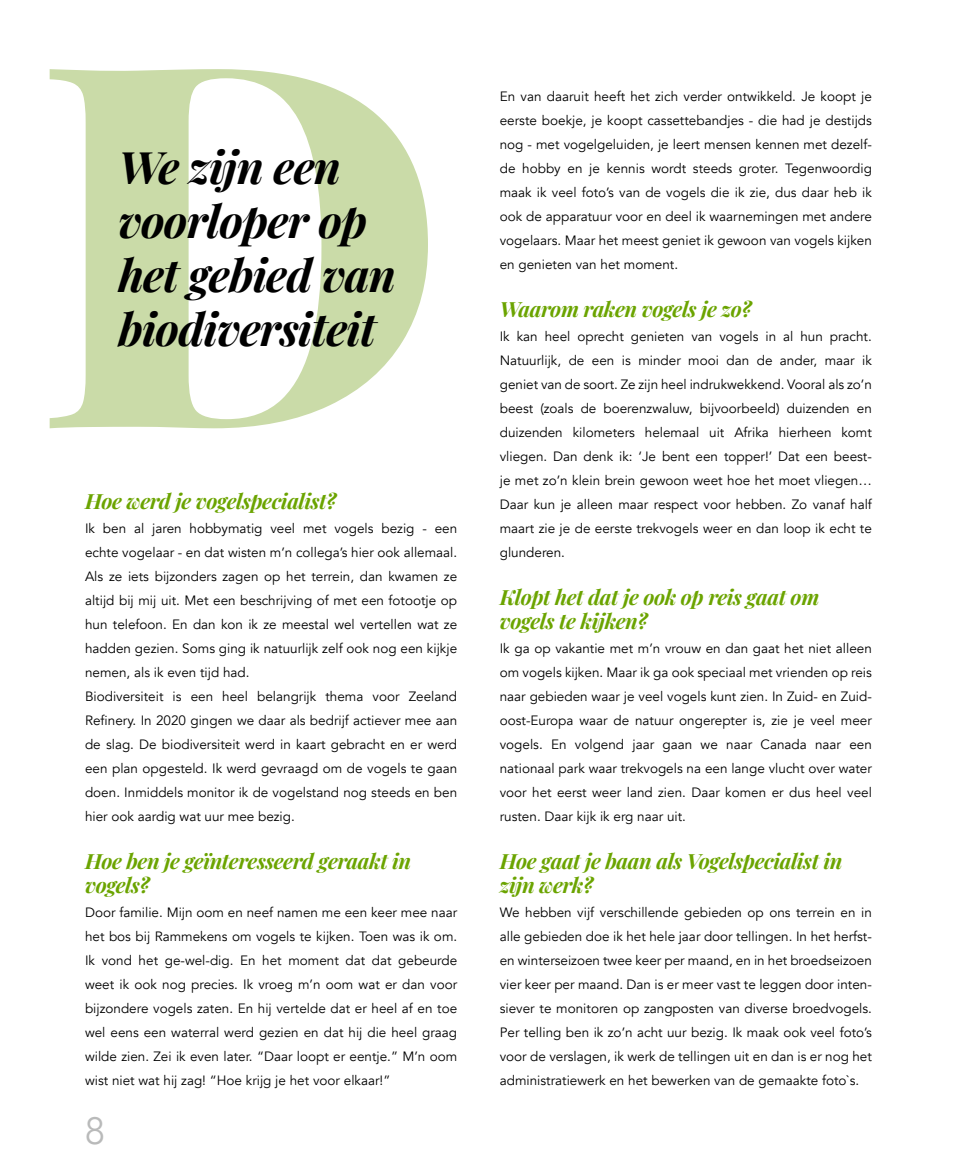
<style>
.page{position:relative;width:957px;height:1170px;background:#fff}
.page>*{position:absolute;margin:0;border:0;box-sizing:border-box;transform-origin:0 0}
.t1{font:italic 700 44.85px/54px "Playfair Display";letter-spacing:-.02em;color:#000}
.t2{font:300 37.8px "Avenir";color:#b9baba}
.t3{font:italic 700 21px/24px "Playfair Display";letter-spacing:-.02em;color:#6ba400}
.t4{font:13.5px/24px "Avenir";color:#000;text-align:justify}
</style>
<div class="page">
<svg style="left:50px;top:69px;width:378px;height:359px;fill:#cadba8"></svg>
<h1 class="t1" style="left:118px;top:136px;width:279px">We zijn een voorloper op het gebied van biodiversiteit</h1>
<h3 class="t3" style="left:85px;top:487px;width:253px">Hoe werd je vogelspecialist?</h3>
<p class="t4" style="left:85px;top:516px;width:374px;text-align:left">Ik ben al jaren hobbymatig veel met vogels bezig - een echte vogelaar - en dat wisten m’n collega’s hier ook allemaal.<br>Als ze iets bijzonders zagen op het terrein, dan kwamen ze altijd bij mij uit. Met een beschrijving of met een fotootje op hun telefoon. En dan kon ik ze meestal wel vertellen wat ze hadden gezien. Soms ging ik natuurlijk zelf ook nog een kijkje nemen, als ik even tijd had.<br>Biodiversiteit is een heel belangrijk thema voor Zeeland Refinery. In 2020 gingen we daar als bedrijf actiever mee aan de slag. De biodiversiteit werd in kaart gebracht en er werd een plan opgesteld. Ik werd gevraagd om de vogels te gaan doen. Inmiddels monitor ik de vogelstand nog steeds en ben hier ook aardig wat uur mee bezig.</p>
<h3 class="t3" style="left:85px;top:847px;width:328px">Hoe ben je geïnteresseerd geraakt in vogels?</h3>
<p class="t4" style="left:85px;top:900px;width:374px">Door familie. Mijn oom en neef namen me een keer mee naar het bos bij Rammekens om vogels te kijken. Toen was ik om.<br>Ik vond het ge-wel-dig. En het moment dat dat gebeurde weet ik ook nog precies. Ik vroeg m’n oom wat er dan voor bijzondere vogels zaten. En hij vertelde dat er heel af en toe wel eens een waterral werd gezien en dat hij die heel graag wilde zien. Zei ik even later. “Daar loopt er eentje.” M’n oom wist niet wat hij zag! “Hoe krijg je het voor elkaar!”</p>
<h2 class="t2" style="left:85px;top:1108px;width:21px">8</h2>
<p class="t4" style="left:500px;top:84px;width:374px">En van daaruit heeft het zich verder ontwikkeld. Je koopt je eerste boekje, je koopt cassettebandjes - die had je destijds nog - met vogelgeluiden, je leert mensen kennen met dezelf&shy;de hobby en je kennis wordt steeds groter. Tegenwoordig maak ik veel foto’s van de vogels die ik zie, dus daar heb ik ook de apparatuur voor en deel ik waarnemingen met andere vogelaars. Maar het meest geniet ik gewoon van vogels kijken en genieten van het moment.</p>
<h3 class="t3" style="left:500px;top:295px;width:253px">Waarom raken vogels je zo?</h3>
<p class="t4" style="left:500px;top:324px;width:374px">Ik kan heel oprecht genieten van vogels in al hun pracht.<br>Natuurlijk, de een is minder mooi dan de ander, maar ik geniet van de soort. Ze zijn heel indrukwekkend. Vooral als zo’n beest (zoals de boerenzwaluw, bijvoorbeeld) duizenden en duizenden kilometers helemaal uit Afrika hierheen komt vliegen. Dan denk ik: ‘Je bent een topper!’ Dat een beest&shy;je met zo’n klein brein gewoon weet hoe het moet vliegen… Daar kun je alleen maar respect voor hebben. Zo vanaf half maart zie je de eerste trekvogels weer en dan loop ik echt te glunderen.</p>
<h3 class="t3" style="left:500px;top:583px;width:321px">Klopt het dat je ook op reis gaat om vogels te kijken?</h3>
<p class="t4" style="left:500px;top:636px;width:374px">Ik ga op vakantie met m’n vrouw en dan gaat het niet alleen om vogels kijken. Maar ik ga ook speciaal met vrienden op reis naar gebieden waar je veel vogels kunt zien. In Zuid- en Zuid&shy;oost-Europa waar de natuur ongerepter is, zie je veel meer vogels. En volgend jaar gaan we naar Canada naar een nationaal park waar trekvogels na een lange vlucht over water voor het eerst weer land zien. Daar komen er dus heel veel rusten. Daar kijk ik erg naar uit.</p>
<h3 class="t3" style="left:500px;top:847px;width:344px">Hoe gaat je baan als Vogelspecialist in zijn werk?</h3>
<p class="t4" style="left:500px;top:900px;width:374px">We hebben vijf verschillende gebieden op ons terrein en in alle gebieden doe ik het hele jaar door tellingen. In het herfst&shy;en winterseizoen twee keer per maand, en in het broedseizoen vier keer per maand. Dan is er meer vast te leggen door inten&shy;siever te monitoren op zangposten van diverse broedvogels.<br>Per telling ben ik zo’n acht uur bezig. Ik maak ook veel foto’s voor de verslagen, ik werk de tellingen uit en dan is er nog het administratiewerk en het bewerken van de gemaakte foto`s.</p>
</div>
